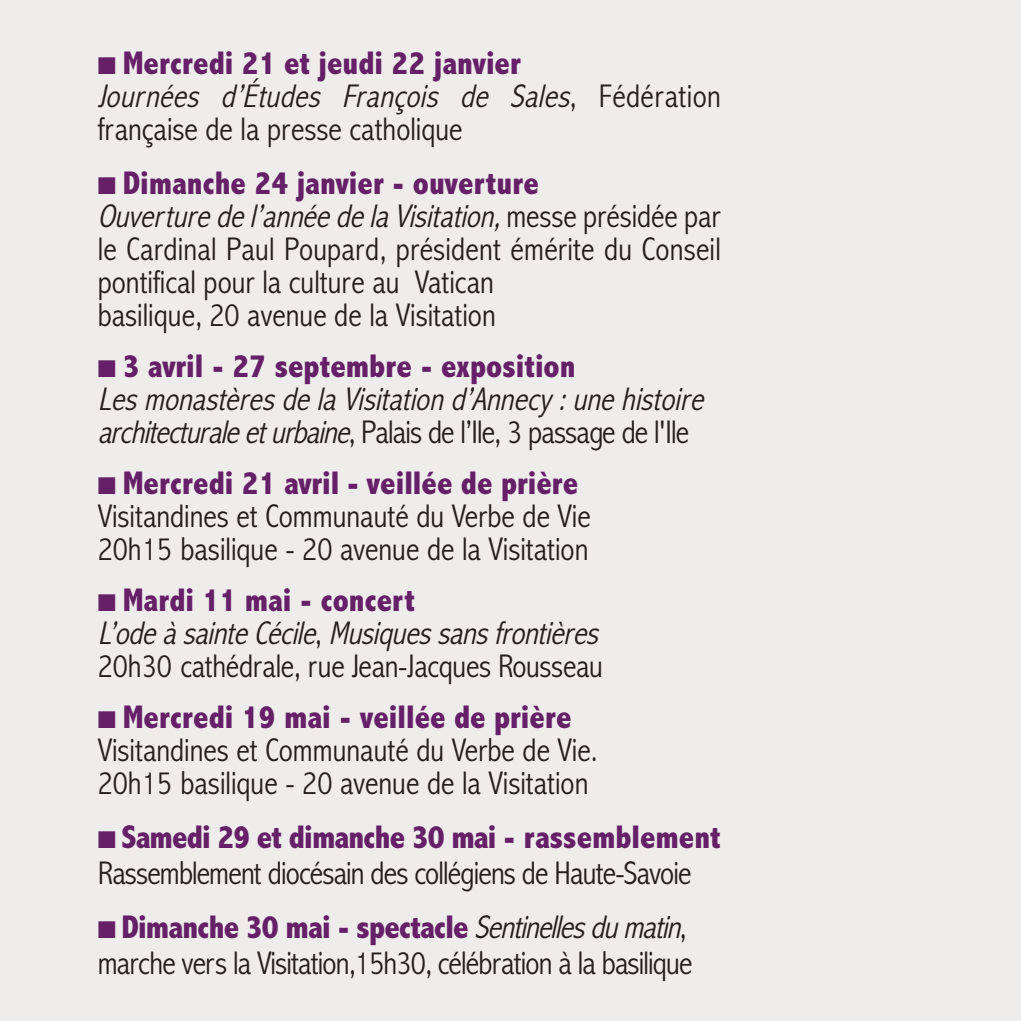
<style>
.page{position:relative;width:1021px;height:1021px;background:#fff}
.page>*{position:absolute;margin:0;border:0;box-sizing:border-box;transform-origin:0 0}
.t1{font:300 condensed 33px/33px "Abadi";color:#231f20}
.t2{font:italic 300 condensed 33px/33px "Abadi";color:#231f20}
.t3{font:300 condensed 33px/36px "Abadi";letter-spacing:-.025em;color:#231f20}
.s1{color:#652067}
.s2{font-weight:800;color:#652067}
.s3{font-style:italic}
.s4{font-weight:800;font-style:normal;color:#652067}
.s5{font-style:normal}
</style>
<div class="page">
<div style="left:0;top:0;width:1020px;height:1020px;background:#efedec"></div>
<p class="t1" style="left:98px;top:46px;width:624px"><span class="s1">■</span> <span class="s2">Mercredi 21 et jeudi 22 janvier<br></span><span class="s3">Journées d’Études François de Sales</span>, F é d é r a t i o n française de la presse catholique</p>
<p class="t1" style="left:98px;top:166px;width:624px"><span class="s1">■</span> <span class="s2">Dimanche 24 janvier - ouverture<br></span><span class="s3">Ouverture de l’année de la Visitation,</span> m e s s e p r é s i d é e p a r le Cardinal Paul Poupard, président émérite du Conseil pontifical pour la culture au Vatican<br>basilique, 20 avenue de la Visitation</p>
<p class="t2" style="left:98px;top:349px;width:615px"><span class="s1">■</span> <span class="s4">3 avril - 27 septembre - exposition<br></span>Les monastères de la Visitation d’Annecy : une histoire architecturaleeturbaine<span class="s5">, Palais de l’Ile, 3 passage de l'Ile</span></p>
<p class="t1" style="left:98px;top:466px;width:494px"><span class="s1">■</span> <span class="s2">Mercredi 21 avril - veillée de prière<br></span>Visitandines et Communauté du Verbe de Vie<br>20h15 basilique - 20 avenue de la Visitation</p>
<p class="t2" style="left:98px;top:583px;width:510px"><span class="s1">■</span> <span class="s4">Mardi 11 mai - concert<br></span>L’ode à sainte Cécile<span class="s5">,</span> Musiques sans frontières<br><span class="s5">20h30 cathédrale, rue Jean-Jacques Rousseau</span></p>
<p class="t1" style="left:98px;top:700px;width:501px"><span class="s1">■</span> <span class="s2">Mercredi 19 mai - veillée de prière<br></span>Visitandines et Communauté du Verbe de Vie.<br>20h15 basilique - 20 avenue de la Visitation</p>
<p class="t3" style="left:98px;top:818px;width:624px"><span class="s1">■</span> <span class="s2">Samedi 29 et dimanche 30 mai - rassemblement<br></span>Rassemblement diocésain des collégiens de Haute-Savoie</p>
<p class="t3" style="left:98px;top:908px;width:596px"><span class="s1">■</span> <span class="s2">Dimanche 30 mai - spectacle</span> <span class="s3">Sentinellesdumatin</span>, marche vers la Visitation,15h30, célébration à la basilique</p>
</div>
